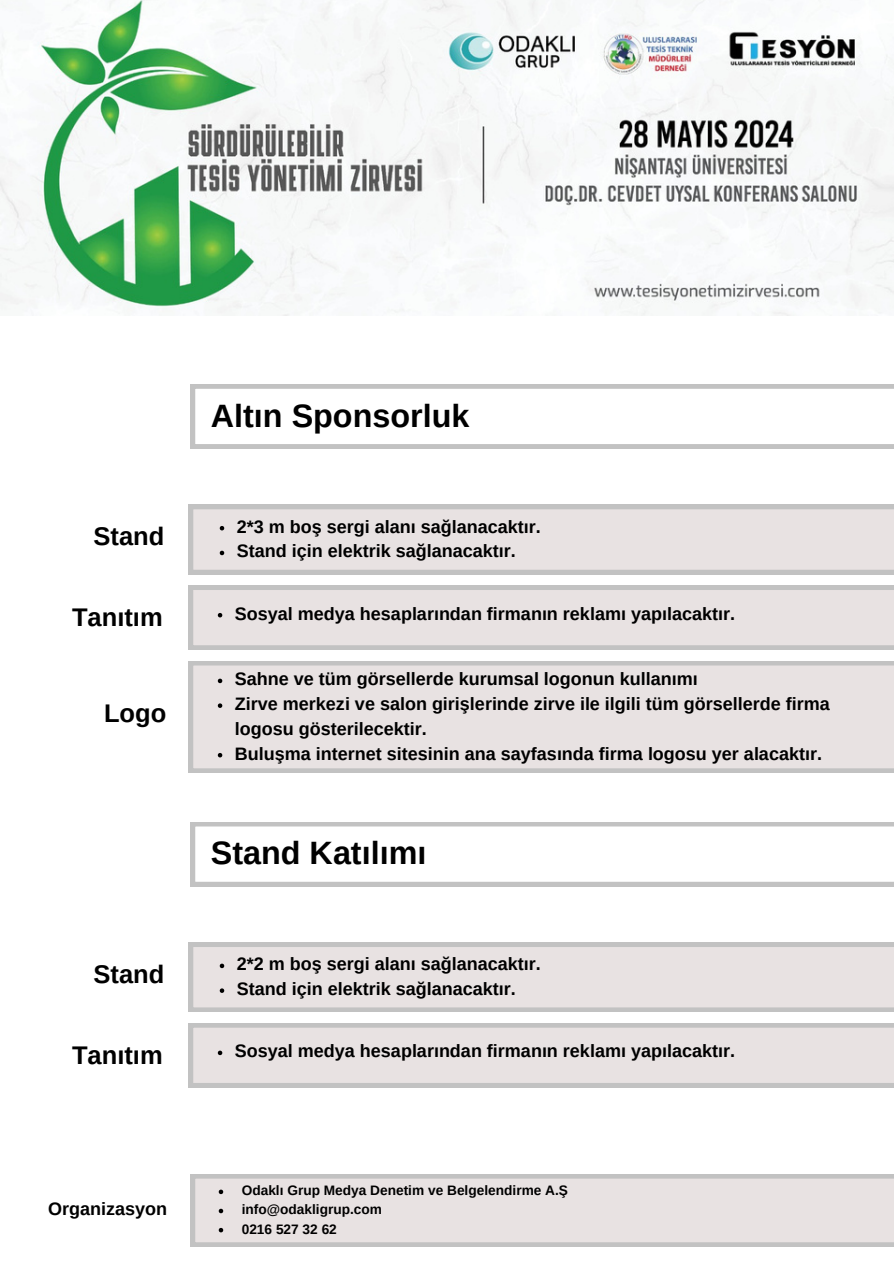
<style>
.page{position:relative;width:894px;height:1264px;background:#fff}
.page>*{position:absolute;margin:0;border:0;box-sizing:border-box;transform-origin:0 0}
.t1{font:700 32.25px "Arimo";color:#000}
.t2{font:700 25.5px "Arimo";color:#000}
.t3{font:700 18px/24.8px "Arimo";color:#000}
.t4{font:700 13.65px "Arimo";color:#000}
</style>
<div class="page">
<svg style="left:189px;top:505px;width:704px;height:69px"></svg>
<svg style="left:189px;top:585px;width:704px;height:64px"></svg>
<svg style="left:189px;top:661px;width:704px;height:111px"></svg>
<svg style="left:218px;top:678px;width:4px;height:5px"></svg>
<svg style="left:218px;top:703px;width:4px;height:5px"></svg>
<svg style="left:218px;top:753px;width:4px;height:4px"></svg>
<svg style="left:220px;top:526px;width:4px;height:4px"></svg>
<svg style="left:220px;top:550px;width:4px;height:5px"></svg>
<svg style="left:191px;top:384px;width:702px;height:64px"></svg>
<svg style="left:191px;top:1174px;width:702px;height:72px"></svg>
<svg style="left:219px;top:1189px;width:4px;height:5px"></svg>
<svg style="left:219px;top:1208px;width:4px;height:5px"></svg>
<svg style="left:219px;top:1227px;width:4px;height:5px"></svg>
<svg style="left:189px;top:942px;width:704px;height:69px"></svg>
<svg style="left:189px;top:1023px;width:704px;height:64px"></svg>
<svg style="left:220px;top:963px;width:4px;height:5px"></svg>
<svg style="left:220px;top:988px;width:4px;height:4px"></svg>
<svg style="left:191px;top:822px;width:702px;height:64px"></svg>
<img style="left:0;top:0;width:893px;height:316px">
<p class="t2" style="left:94px;top:522px;width:72px">Stand</p>
<p class="t2" style="left:72px;top:603px;width:92px">Tanıtım</p>
<p class="t2" style="left:104px;top:699px;width:64px">Logo</p>
<p class="t2" style="left:94px;top:959px;width:72px">Stand</p>
<h4 class="t2" style="left:72px;top:1040px;width:92px">Tanıtım</h4>
<p class="t1" style="left:211px;top:397px;width:260px">Altın Sponsorluk</p>
<h3 class="t3" style="left:237px;top:514px;width:305px">2*3 m boş sergi alanı sağlanacaktır.</h3>
<h3 class="t3" style="left:237px;top:539px;width:280px">Stand için elektrik sağlanacaktır.</h3>
<p class="t3" style="left:235px;top:601px;width:501px">Sosyal medya hesaplarından firmanın reklamı yapılacaktır.</p>
<h1 class="t3" style="left:235px;top:666px;width:464px">Sahne ve tüm görsellerde kurumsal logonun kullanımı</h1>
<h2 class="t3" style="left:235px;top:691px;width:596px">Zirve merkezi ve salon girişlerinde zirve ile ilgili tüm görsellerde firma logosu gösterilecektir.</h2>
<h3 class="t3" style="left:235px;top:741px;width:588px">Buluşma internet sitesinin ana sayfasında firma logosu yer alacaktır.</h3>
<p class="t1" style="left:211px;top:835px;width:217px">Stand Katılımı</p>
<p class="t3" style="left:237px;top:951px;width:305px">2*2 m boş sergi alanı sağlanacaktır.</p>
<p class="t3" style="left:237px;top:976px;width:280px">Stand için elektrik sağlanacaktır.</p>
<h3 class="t3" style="left:235px;top:1038px;width:501px">Sosyal medya hesaplarından firmanın reklamı yapılacaktır.</h3>
<h3 class="t3" style="left:48px;top:1196px;width:120px">Organizasyon</h3>
<p class="t4" style="left:242px;top:1182px;width:328px">Odaklı Grup Medya Denetim ve Belgelendirme A.Ş</p>
<h1 class="t4" style="left:242px;top:1201px;width:142px">info@odakligrup.com</h1>
<h2 class="t4" style="left:242px;top:1221px;width:97px">0216 527 32 62</h2>
</div>
